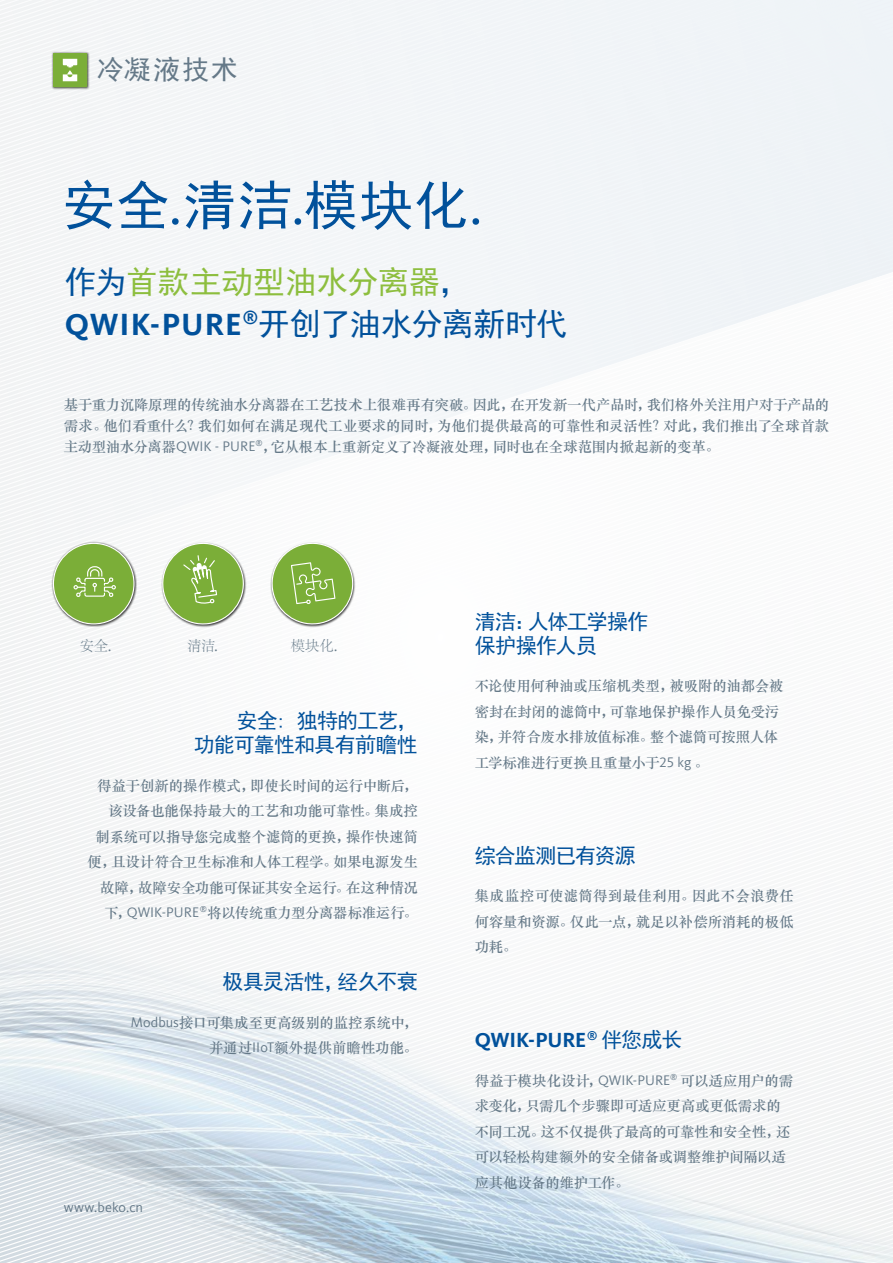
<style>
.page{position:relative;width:893px;height:1263px;background:#fff}
.page>*{position:absolute;margin:0;border:0;box-sizing:border-box;transform-origin:0 0}
.Head_21_pt{font:54px "Sim Hei";letter-spacing:.02em;color:#01519b}
.Head_21_pt-2{font:31.5px "Sim Hei";letter-spacing:-.025em;color:#01519b}
.Head_21_pt-3{font:31.5px "Sim Hei";letter-spacing:-.005em;color:#8dbe3e}
.Head_21_pt-4{font:27px "Sim Hei";letter-spacing:.065em;color:#657988}
.Text_9_5_pt{font:21px "Sim Hei";letter-spacing:-.04em;color:#01519b}
.Text_9_5_pt-2{font:700 21px "Kievit Offc Pro";letter-spacing:-.01em;color:#01519b}
.Text_9_5_pt-3{font:14.25px/25.5px "ST Zhongsong";letter-spacing:-.005em;color:#657988;text-align:justify}
.Text_9_5_pt-4{font:14.25px "ST Zhongsong";letter-spacing:.015em;color:#657988}
.Text_9_5_pt-5{font:14.25px "Kievit Offc Pro";letter-spacing:.005em;color:#657988}
.Head_21_pt-5{font:300 14.25px "Adobe Song Std";letter-spacing:.01em;color:#657988}
.s1{font-family:"Kievit Offc Pro"}
.s2{color:#01519b}
.s3{font-family:"Kievit Offc Pro";font-weight:700}
.s4{font-family:"Kievit Offc Pro";font-weight:400}
.s5{font-family:"Sim Hei";font-weight:400}
</style>
<div class="page">
<div style="left:0;top:0;width:892px;height:774px;background:#f6f8f9"></div>
<img style="left:0;top:774px;width:892px;height:489px">
<div style="left:0;top:0;width:366px;height:120px;background:#f2f5f6"></div>
<svg style="left:268px;top:539px;width:87px;height:89px"></svg>
<svg style="left:159px;top:539px;width:87px;height:95px"></svg>
<div style="left:51px;top:542px;width:86px;height:85px;background:#000;opacity:.75"></div>
<div style="left:53px;top:543px;width:81px;height:81px;background:#7bae38;border-radius:50%"></div>
<div style="left:53px;top:543px;width:82px;height:81px;border:1px solid #fff;border-radius:50%"></div>
<svg style="left:73px;top:566px;width:43px;height:31px"></svg>
<p class="Head_21_pt-4" style="left:97px;top:56px;width:142px">冷凝液技术</p>
<p class="Head_21_pt" style="left:62px;top:178px;width:422px">安全<span class="s1">.</span>清洁<span class="s1">.</span>模块化<span class="s1">.</span></p>
<p class="Head_21_pt-3" style="left:65px;top:266px;width:407px"><span class="s2">作为</span>首款主动型油水分离器<span class="s2">，</span></p>
<p class="Head_21_pt-2" style="left:65px;top:308px;width:504px"><span class="s3">QWIK-PURE</span><sup>®</sup>开创了油水分离新时代</p>
<p class="Text_9_5_pt-3" style="left:64px;top:394px;width:767px;line-height:21px">基于重力沉降原理的传统油水分离器在工艺技术上很难再有突破。因此，在开发新一代产品时，我们格外关注用户对于产品的需求。他们看重什么？我们如何在满足现代工业要求的同时，为他们提供最高的可靠性和灵活性？对此，我们推出了全球首款主动型油水分离器<span class="s1">QWIK - PURE</span><sup>®</sup>，它从根本上重新定义了冷凝液处理，同时也在全球范围内掀起新的变革。</p>
<p class="Head_21_pt-5" style="left:80px;top:638px;width:33px">安全<span class="s4">.</span></p>
<p class="Head_21_pt-5" style="left:187px;top:638px;width:32px">清洁<span class="s4">.</span></p>
<p class="Head_21_pt-5" style="left:291px;top:638px;width:48px">模块化<span class="s4">.</span></p>
<p class="Text_9_5_pt" style="left:237px;top:710px;width:183px">安全: 独特的工艺，</p>
<p class="Text_9_5_pt" style="left:194px;top:734px;width:226px">功能可靠性和具有前瞻性</p>
<p class="Text_9_5_pt-3" style="left:88px;top:772px;width:332px;text-align:right">得益于创新的操作模式，即使长时间的运行中断后，该设备也能保持最大的工艺和功能可靠性。集成控<br>制系统可以指导您完成整个滤筒的更换，操作快速简便，且设计符合卫生标准和人体工程学。如果电源发生故障，故障安全功能可保证其安全运行。在这种情况下，<span class="s1">QWIK-PURE</span><sup>®</sup>将以传统重力型分离器标准运行。</p>
<p class="Text_9_5_pt" style="left:222px;top:971px;width:197px">极具灵活性，经久不衰</p>
<p class="Text_9_5_pt-3" style="left:131px;top:1009px;width:288px"><span class="s1">Modbus</span>接口可集成至更高级别的监控系统中，</p>
<p class="Text_9_5_pt-4" style="left:209px;top:1038px;width:210px">并通过<span class="s1">IIoT</span>额外提供前瞻性功能。</p>
<p class="Text_9_5_pt-5" style="left:64px;top:1198px;width:81px">www.beko.cn</p>
<p class="Text_9_5_pt" style="left:475px;top:610px;width:175px">清洁：人体工学操作</p>
<p class="Text_9_5_pt" style="left:475px;top:634px;width:124px">保护操作人员</p>
<p class="Text_9_5_pt-3" style="left:475px;top:672px;width:310px;text-align:left">不论使用何种油或压缩机类型，被吸附的油都会被密封在封闭的滤筒中，可靠地保护操作人员免受污染，并符合废水排放值标准。整个滤筒可按照人体</p>
<p class="Text_9_5_pt-3" style="left:475px;top:749px;width:236px">工学标准进行更换且重量小于<span class="s1">25 kg</span> 。</p>
<p class="Text_9_5_pt" style="left:475px;top:844px;width:163px">综合监测已有资源</p>
<p class="Text_9_5_pt-3" style="left:475px;top:882px;width:320px">集成监控可使滤筒得到最佳利用。因此不会浪费任何容量和资源。仅此一点，就足以补偿所消耗的极低功耗。</p>
<p class="Text_9_5_pt-2" style="left:475px;top:1027px;width:209px">QWIK-PURE<sup>®</sup> <span class="s5">伴您成长</span></p>
<p class="Text_9_5_pt-3" style="left:475px;top:1067px;width:320px;text-align:left">得益于模块化设计，<span class="s1">QWIK-PURE</span><sup>®</sup> 可以适应用户的需求变化，只需几个步骤即可适应更高或更低需求的不同工况。这不仅提供了最高的可靠性和安全性，还可以轻松构建额外的安全储备或调整维护间隔以适应其他设备的维护工作。</p>
</div>
